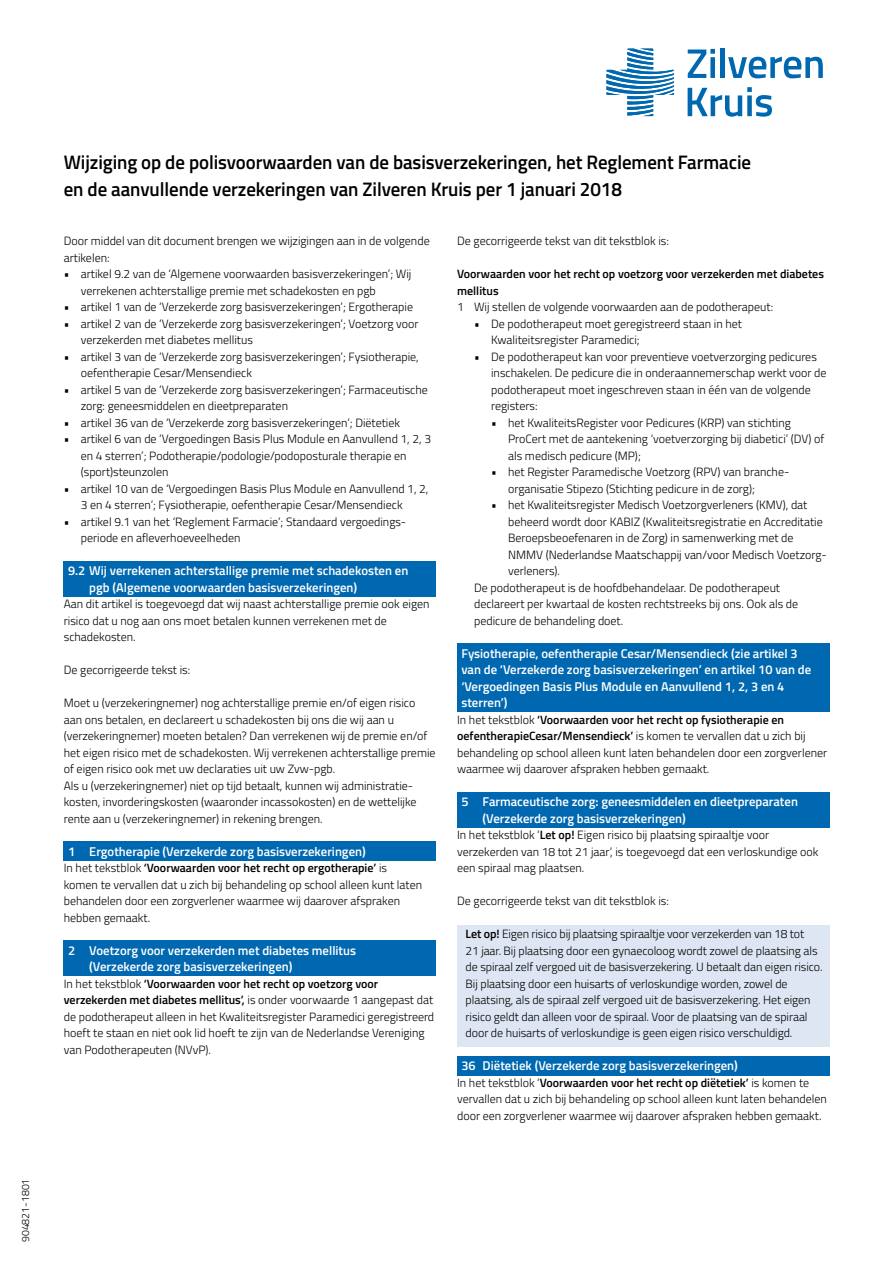
<style>
.page{position:relative;width:893px;height:1263px;background:#fff}
.page>*{position:absolute;margin:0;border:0;box-sizing:border-box;transform-origin:0 0}
.t1{font:600 19.5px/27px "Titillium Web";letter-spacing:-.005em;color:#000}
.t2{font:600 12.75px/16.5px "Titillium Web";color:#fff}
.t3{font:300 12px/16.5px "Titillium Web";color:#000}
.t4{font:600 12px/16.5px "Titillium Web";color:#000}
.t5{font:300 10.5px "Titillium Web";color:#000}
.s1{font-weight:600}
</style>
<div class="page">
<div style="left:64px;top:561px;width:372px;height:36px;background:#0068b0"></div>
<div style="left:64px;top:841px;width:372px;height:20px;background:#0068b0"></div>
<div style="left:64px;top:940px;width:372px;height:36px;background:#0068b0"></div>
<div style="left:457px;top:643px;width:372px;height:69px;background:#0068b0"></div>
<div style="left:457px;top:792px;width:372px;height:36px;background:#0068b0"></div>
<div style="left:457px;top:925px;width:372px;height:121px;background:#dfe6f3"></div>
<div style="left:457px;top:1056px;width:372px;height:19px;background:#0068b0"></div>
<svg style="left:688px;top:49px;width:27px;height:29px"></svg>
<div style="left:720px;top:49px;width:5px;height:29px;background:#0068b0"></div>
<svg style="left:728px;top:57px;width:95px;height:21px"></svg>
<svg style="left:688px;top:87px;width:84px;height:29px"></svg>
<svg style="left:606px;top:49px;width:68px;height:67px"></svg>
<p class="t5" style="left:18px;top:1242px;width:65px;rotate:-90deg">904821-1801</p>
<h1 class="t1" style="left:64px;top:148px;width:689px">Wijziging op de polisvoorwaarden van de basisverzekeringen, het Reglement Farmacie en de aanvullende verzekeringen van Zilveren Kruis per 1 januari 2018</h1>
<p class="t3" style="left:64px;top:232px;width:367px">Door middel van dit document brengen we wijzigingen aan in de volgende artikelen:</p>
<p class="t3" style="left:81px;top:265px;width:332px;text-indent:-17px">• artikel 9.2 van de ‘Algemene voorwaarden basisverzekeringen’; Wij verrekenen achterstallige premie met schadekosten en pgb</p>
<p class="t3" style="left:64px;top:298px;width:351px">• artikel 1 van de ‘Verzekerde zorg basisverzekeringen’; Ergotherapie</p>
<p class="t3" style="left:81px;top:315px;width:339px;text-indent:-17px">• artikel 2 van de ‘Verzekerde zorg basisverzekeringen’; Voetzorg voor verzekerden met diabetes mellitus</p>
<p class="t3" style="left:81px;top:348px;width:339px;text-indent:-17px">• artikel 3 van de ‘Verzekerde zorg basisverzekeringen’; Fysiotherapie, oefentherapie Cesar/Mensendieck</p>
<p class="t3" style="left:81px;top:381px;width:349px;text-indent:-17px">• artikel 5 van de ‘Verzekerde zorg basisverzekeringen’; Farmaceutische zorg: geneesmiddelen en dieetpreparaten</p>
<p class="t3" style="left:64px;top:414px;width:338px">• artikel 36 van de ‘Verzekerde zorg basisverzekeringen’; Diëtetiek</p>
<p class="t3" style="left:81px;top:430px;width:352px;text-indent:-17px">• artikel 6 van de ‘Vergoedingen Basis Plus Module en Aanvullend 1, 2, 3 en 4 sterren’; Podotherapie/podologie/podoposturale therapie en (sport)steunzolen</p>
<p class="t3" style="left:81px;top:480px;width:349px;text-indent:-17px">• artikel 10 van de ‘Vergoedingen Basis Plus Module en Aanvullend 1, 2,<br>3 en 4 sterren’; Fysiotherapie, oefentherapie Cesar/Mensendieck</p>
<p class="t3" style="left:81px;top:513px;width:325px;text-indent:-17px">• artikel 9.1 van het ‘Reglement Farmacie’; Standaard vergoedings&shy;periode en afleverhoeveelheden</p>
<p class="t2" style="left:89px;top:562px;width:321px;text-indent:-21px">9.2 Wij verrekenen achterstallige premie met schadekosten en pgb (Algemene voorwaarden basisverzekeringen)</p>
<p class="t3" style="left:64px;top:595px;width:367px">Aan dit artikel is toegevoegd dat wij naast achterstallige premie ook eigen risico dat u nog aan ons moet betalen kunnen verrekenen met de schadekosten.</p>
<p class="t3" style="left:64px;top:661px;width:128px">De gecorrigeerde tekst is:</p>
<p class="t3" style="left:64px;top:694px;width:373px">Moet u (verzekeringnemer) nog achterstallige premie en/of eigen risico aan ons betalen, en declareert u schadekosten bij ons die wij aan u (verzekeringnemer) moeten betalen? Dan verrekenen wij de premie en/of het eigen risico met de schadekosten. Wij verrekenen achterstallige premie of eigen risico ook met uw declaraties uit uw Zvw-pgb.<br>Als u (verzekeringnemer) niet op tijd betaalt, kunnen wij administratie&shy;kosten, invorderingskosten (waaronder incassokosten) en de wettelijke rente aan u (verzekeringnemer) in rekening brengen.</p>
<p class="t2" style="left:68px;top:842px;width:299px">1 Ergotherapie (Verzekerde zorg basisverzekeringen)</p>
<p class="t3" style="left:64px;top:859px;width:360px">In het tekstblok <span class="s1">‘Voorwaarden voor het recht op ergotherapie’</span> is komen te vervallen dat u zich bij behandeling op school alleen kunt laten behandelen door een zorgverlener waarmee wij daarover afspraken hebben gemaakt.</p>
<p class="t2" style="left:89px;top:941px;width:268px;text-indent:-21px">2 Voetzorg voor verzekerden met diabetes mellitus (Verzekerde zorg basisverzekeringen)</p>
<p class="t3" style="left:64px;top:975px;width:372px">In het tekstblok <span class="s1">‘Voorwaarden voor het recht op voetzorg voor verzekerden met diabetes mellitus’,</span> is onder voorwaarde 1 aangepast dat de podotherapeut alleen in het Kwaliteitsregister Paramedici geregistreerd hoeft te staan en niet ook lid hoeft te zijn van de Nederlandse Vereniging van Podotherapeuten (NVvP).</p>
<p class="t3" style="left:457px;top:232px;width:213px">De gecorrigeerde tekst van dit tekstblok is:</p>
<p class="t4" style="left:457px;top:265px;width:368px">Voorwaarden voor het recht op voetzorg voor verzekerden met diabetes mellitus</p>
<p class="t3" style="left:457px;top:298px;width:318px">1 Wij stellen de volgende voorwaarden aan de podotherapeut:</p>
<p class="t3" style="left:491px;top:315px;width:252px;text-indent:-17px">• De podotherapeut moet geregistreerd staan in het<br>Kwaliteitsregister Paramedici;</p>
<p class="t3" style="left:491px;top:348px;width:337px;text-indent:-17px">• De podotherapeut kan voor preventieve voetverzorging pedicures inschakelen. De pedicure die in onderaannemerschap werkt voor de podotherapeut moet ingeschreven staan in één van de volgende registers:</p>
<p class="t3" style="left:508px;top:414px;width:318px;text-indent:-17px">• het KwaliteitsRegister voor Pedicures (KRP) van stichting<br>ProCert met de aantekening ‘voetverzorging bij diabetici’ (DV) of als medisch pedicure (MP);</p>
<p class="t3" style="left:508px;top:463px;width:281px;text-indent:-17px">• het Register Paramedische Voetzorg (RPV) van branche&shy;organisatie Stipezo (Stichting pedicure in de zorg);</p>
<p class="t3" style="left:491px;top:496px;width:318px">• het Kwaliteitsregister Medisch Voetzorgverleners (KMV), dat</p>
<p class="t3" style="left:508px;top:513px;width:316px">beheerd wordt door KABIZ (Kwaliteitsregistratie en Accreditatie</p>
<p class="t3" style="left:508px;top:529px;width:287px">Beroepsbeoefenaren in de Zorg) in samenwerking met de</p>
<p class="t3" style="left:508px;top:546px;width:318px">NMMV (Nederlandse Maatschappij van/voor Medisch Voetzorg-</p>
<p class="t3" style="left:508px;top:562px;width:53px">verleners).</p>
<p class="t3" style="left:474px;top:579px;width:307px">De podotherapeut is de hoofdbehandelaar. De podotherapeut</p>
<p class="t3" style="left:474px;top:595px;width:326px">declareert per kwartaal de kosten rechtstreeks bij ons. Ook als de</p>
<p class="t3" style="left:474px;top:612px;width:151px">pedicure de behandeling doet.</p>
<p class="t2" style="left:461px;top:644px;width:351px">Fysiotherapie, oefentherapie Cesar/Mensendieck (zie artikel 3 van de ‘Verzekerde zorg basisverzekeringen’ en artikel 10 van de ‘Vergoedingen Basis Plus Module en Aanvullend 1, 2, 3 en 4 sterren’)</p>
<p class="t3" style="left:457px;top:711px;width:372px">In het tekstblok <span class="s1">‘Voorwaarden voor het recht op fysiotherapie en oefentherapieCesar/Mensendieck’</span> is komen te vervallen dat u zich bij behandeling op school alleen kunt laten behandelen door een zorgverlener waarmee wij daarover afspraken hebben gemaakt.</p>
<p class="t2" style="left:483px;top:793px;width:317px;text-indent:-21px">5 Farmaceutische zorg: geneesmiddelen en dieetpreparaten (Verzekerde zorg basisverzekeringen)</p>
<p class="t3" style="left:457px;top:826px;width:363px">In het tekstblok ‘<span class="s1">Let op!</span> Eigen risico bij plaatsing spiraaltje voor verzekerden van 18 tot 21 jaar’, is toegevoegd dat een verloskundige ook een spiraal mag plaatsen.</p>
<p class="t3" style="left:457px;top:892px;width:213px">De gecorrigeerde tekst van dit tekstblok is:</p>
<p class="t3" style="left:466px;top:925px;width:358px"><span class="s1">Let op!</span> Eigen risico bij plaatsing spiraaltje voor verzekerden van 18 tot<br>21 jaar. Bij plaatsing door een gynaecoloog wordt zowel de plaatsing als de spiraal zelf vergoed uit de basisverzekering. U betaalt dan eigen risico.<br>Bij plaatsing door een huisarts of verloskundige worden, zowel de plaatsing, als de spiraal zelf vergoed uit de basisverzekering. Het eigen risico geldt dan alleen voor de spiraal. Voor de plaatsing van de spiraal door de huisarts of verloskundige is geen eigen risico verschuldigd.</p>
<p class="t2" style="left:461px;top:1057px;width:278px">36 Diëtetiek (Verzekerde zorg basisverzekeringen)</p>
<p class="t3" style="left:457px;top:1074px;width:371px">In het tekstblok ‘<span class="s1">Voorwaarden voor het recht op diëtetiek’</span> is komen te vervallen dat u zich bij behandeling op school alleen kunt laten behandelen door een zorgverlener waarmee wij daarover afspraken hebben gemaakt.</p>
</div>
